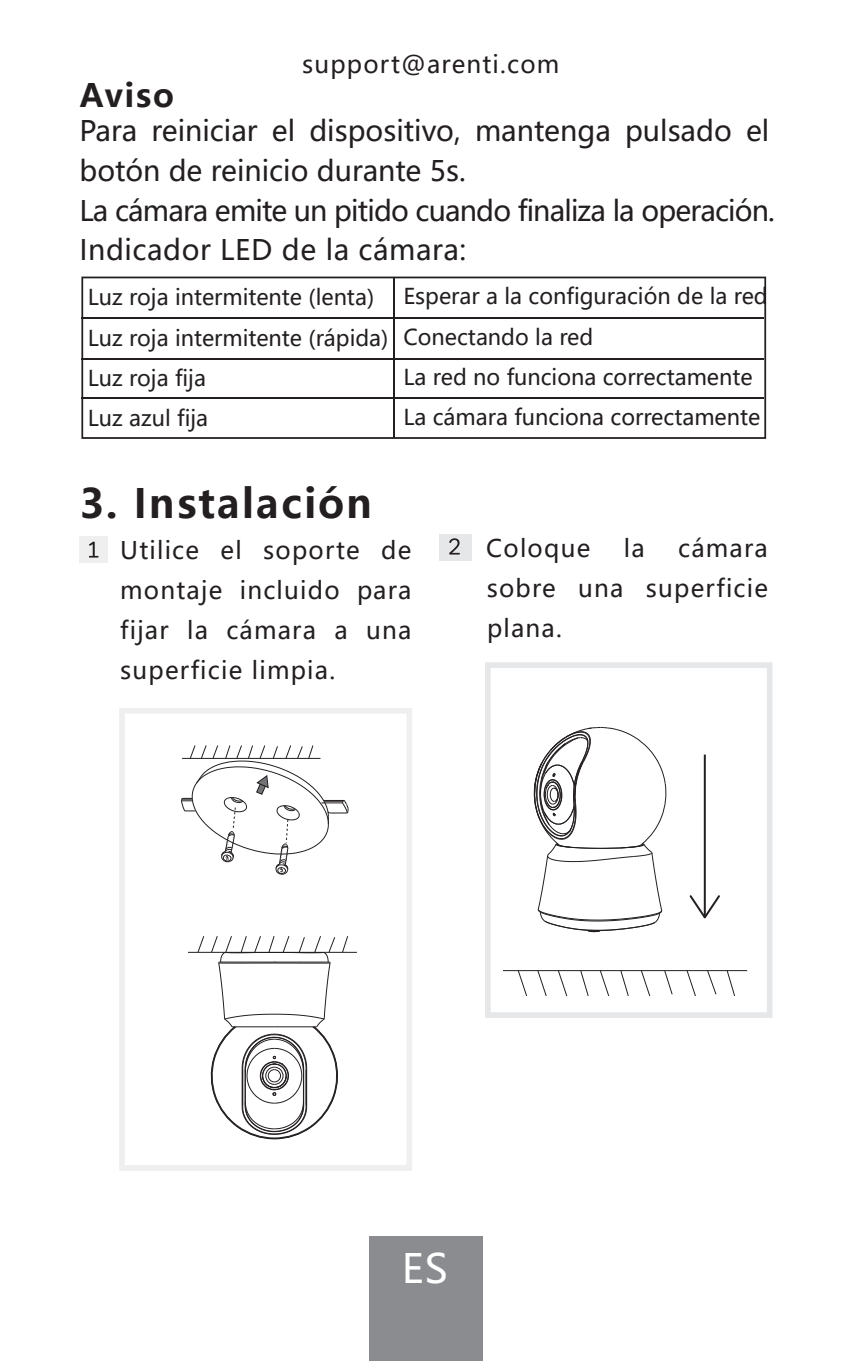
<style>
.page{position:relative;width:851px;height:1361px;background:#fff}
.page>*{position:absolute;margin:0;border:0;box-sizing:border-box;transform-origin:0 0}
.t1{font:700 40px "Microsoft Ya Hei UI";letter-spacing:.05em;color:#231f20}
.t2{font:40px "Microsoft Ya Hei UI";color:#fff}
.t3{font:700 32px "Microsoft Ya Hei UI";letter-spacing:.05em;color:#231f20}
.t4{font:28px/40px "Microsoft Ya Hei UI";color:#231f20}
.t5{font:28px "Microsoft Ya Hei UI";letter-spacing:.02em;color:#231f20}
.t6{font:24px/40px "Microsoft Ya Hei UI";letter-spacing:.05em;color:#231f20;text-align:justify}
.t7{font:21.6px/40px "Microsoft Ya Hei UI";color:#231f20}
</style>
<div class="page">
<svg style="left:81px;top:277px;width:685px;height:162px"></svg>
<hr style="left:81px;top:317px;width:683px;height:1px;background:#231f20">
<hr style="left:81px;top:358px;width:683px;height:2px;background:#231f20">
<hr style="left:81px;top:397px;width:683px;height:2px;background:#231f20">
<hr style="left:393px;top:277px;width:2px;height:161px;background:#231f20">
<div style="left:369px;top:1236px;width:113px;height:125px;background:#8a8c8f"></div>
<svg style="left:119px;top:708px;width:293px;height:462px"></svg>
<div style="left:79px;top:536px;width:29px;height:27px;background:#efeff0"></div>
<svg style="left:180px;top:744px;width:169px;height:131px"></svg>
<div style="left:439px;top:534px;width:32px;height:27px;background:#e6e7e9"></div>
<svg style="left:485px;top:662px;width:287px;height:356px"></svg>
<svg style="left:726px;top:969px;width:9px;height:28px"></svg>
<svg style="left:706px;top:969px;width:10px;height:26px"></svg>
<svg style="left:686px;top:969px;width:10px;height:28px"></svg>
<svg style="left:663px;top:969px;width:10px;height:26px"></svg>
<svg style="left:640px;top:969px;width:10px;height:28px"></svg>
<svg style="left:619px;top:969px;width:10px;height:28px"></svg>
<svg style="left:599px;top:969px;width:10px;height:28px"></svg>
<svg style="left:579px;top:969px;width:10px;height:28px"></svg>
<svg style="left:557px;top:969px;width:10px;height:28px"></svg>
<svg style="left:536px;top:969px;width:11px;height:28px"></svg>
<svg style="left:517px;top:969px;width:10px;height:28px"></svg>
<hr style="left:503px;top:970px;width:244px;height:1px;background:#231f20">
<hr style="left:703px;top:754px;width:2px;height:163px;background:#231f20">
<svg style="left:687px;top:893px;width:34px;height:28px"></svg>
<svg style="left:449px;top:538px;width:11px;height:16px"></svg>
<svg style="left:89px;top:541px;width:9px;height:16px"></svg>
<div style="left:174px;top:934px;width:156px;height:18px;background:#fff"></div>
<svg style="left:197px;top:935px;width:151px;height:204px"></svg>
<hr style="left:188px;top:951px;width:169px;height:2px;background:#231f20">
<svg style="left:533px;top:727px;width:133px;height:205px"></svg>
<p class="t6" style="left:302px;top:44px;width:259px">support@arenti.com</p>
<h2 class="t3" style="left:79px;top:73px;width:96px">Aviso</h2>
<p class="t4" style="left:79px;top:110px;width:697px">Para reiniciar el dispositivo, mantenga pulsado el botón de reinicio durante 5s.<br>La cámara emite un pitido cuando finaliza la operación.</p>
<p class="t5" style="left:79px;top:231px;width:388px">Indicador LED de la cámara:</p>
<p class="t7" style="left:88px;top:277px;width:302px">Luz roja intermitente (lenta)<br>Luz roja intermitente (rápida)<br>Luz roja fija<br>Luz azul fija</p>
<p class="t7" style="left:403px;top:276px;width:366px">Esperar a la configuración de la red<br>Conectando la red<br>La red no funciona correctamente<br>La cámara funciona correctamente</p>
<h1 class="t1" style="left:79px;top:475px;width:294px">3. Instalación</h1>
<p class="t6" style="left:486px;top:527px;width:283px;text-indent:191px">cámara sobre una superficie plana.</p>
<p class="t6" style="left:120px;top:530px;width:292px">Utilice el soporte de montaje incluido para fijar la cámara a una superficie limpia.</p>
<p class="t6" style="left:486px;top:527px;width:105px">Coloque</p>
<p class="t6" style="left:623px;top:527px;width:22px">la</p>
<h1 class="t2" style="left:402px;top:1241px;width:48px">ES</h1>
</div>
